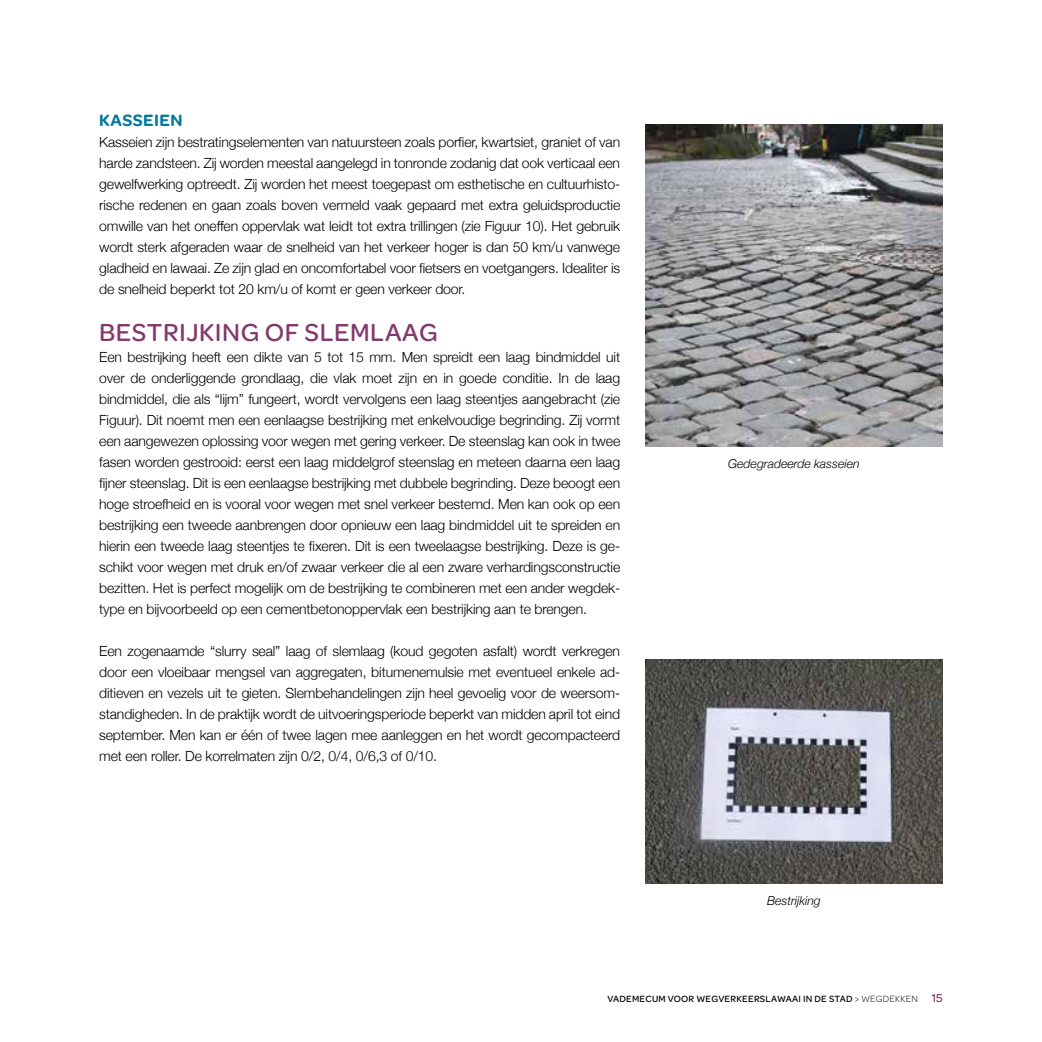
<style>
.page{position:relative;width:1042px;height:1042px;background:#fff}
.page>*{position:absolute;margin:0;border:0;box-sizing:border-box;transform-origin:0 0}
.t1{font:500 26.25px "Omnes";letter-spacing:.02em;color:#82396d}
.t2{font:600 17.5px "Omnes";letter-spacing:.025em;color:#007a9d}
.t3{font:300 14px/21px "Helvetica Neue";letter-spacing:-.01em;color:#000;text-align:justify}
.t4{font:italic 300 12.25px "Helvetica Neue";color:#000}
.t5{font:500 9.62px "Omnes";letter-spacing:.025em;color:#000}
.s1{font-weight:300}
.s2{font-size:12.25px;color:#82396d}
</style>
<div class="page">
<img style="left:645px;top:124px;width:298px;height:322px">
<img style="left:645px;top:660px;width:298px;height:223px">
<p class="t2" style="left:99px;top:108px;width:85px">KASSEIEN</p>
<p class="t3" style="left:99px;top:130px;width:522px">Kasseien zijn bestratingselementen van natuursteen zoals porfier, kwartsiet, graniet of van harde zandsteen. Zij worden meestal aangelegd in tonronde zodanig dat ook verticaal een gewelfwerking optreedt. Zij worden het meest toegepast om esthetische en cultuurhisto&shy;rische redenen en gaan zoals boven vermeld vaak gepaard met extra geluidsproductie omwille van het oneffen oppervlak wat leidt tot extra trillingen (zie Figuur 10). Het gebruik wordt sterk afgeraden waar de snelheid van het verkeer hoger is dan 50 km/u vanwege gladheid en lawaai. Ze zijn glad en oncomfortabel voor fietsers en voetgangers. Idealiter is de snelheid beperkt tot 20 km/u of komt er geen verkeer door.</p>
<h1 class="t1" style="left:99px;top:314px;width:340px">BESTRIJKING OF SLEMLAAG</h1>
<p class="t3" style="left:99px;top:346px;width:522px">Een bestrijking heeft een dikte van 5 tot 15 mm. Men spreidt een laag bindmiddel uit over de onderliggende grondlaag, die vlak moet zijn en in goede conditie. In de laag bindmiddel, die als “lijm” fungeert, wordt vervolgens een laag steentjes aangebracht (zie Figuur). Dit noemt men een eenlaagse bestrijking met enkelvoudige begrinding. Zij vormt een aangewezen oplossing voor wegen met gering verkeer. De steenslag kan ook in twee fasen worden gestrooid: eerst een laag middelgrof steenslag en meteen daarna een laag fijner steenslag. Dit is een eenlaagse bestrijking met dubbele begrinding. Deze beoogt een hoge stroefheid en is vooral voor wegen met snel verkeer bestemd. Men kan ook op een bestrijking een tweede aanbrengen door opnieuw een laag bindmiddel uit te spreiden en hierin een tweede laag steentjes te fixeren. Dit is een tweelaagse bestrijking. Deze is ge&shy;schikt voor wegen met druk en/of zwaar verkeer die al een zware verhardingsconstructie bezitten. Het is perfect mogelijk om de bestrijking te combineren met een ander wegdek&shy;type en bijvoorbeeld op een cementbetonoppervlak een bestrijking aan te brengen.</p>
<p class="t3" style="left:99px;top:640px;width:522px">Een zogenaamde “slurry seal” laag of slemlaag (koud gegoten asfalt) wordt verkregen door een vloeibaar mengsel van aggregaten, bitumenemulsie met eventueel enkele ad&shy;ditieven en vezels uit te gieten. Slembehandelingen zijn heel gevoelig voor de weersom&shy;standigheden. In de praktijk wordt de uitvoeringsperiode beperkt van midden april tot eind september. Men kan er één of twee lagen mee aanleggen en het wordt gecompacteerd met een roller. De korrelmaten zijn 0/2, 0/4, 0/6,3 of 0/10.</p>
<p class="t4" style="left:728px;top:454px;width:133px">Gedegradeerde kasseien</p>
<p class="t4" style="left:767px;top:891px;width:55px">Bestrijking</p>
<p class="t5" style="left:607px;top:992px;width:337px">VADEMECUM VOOR WEGVERKEERSLAWAAI IN DE STAD <span class="s1">&gt; WEGDEKKEN</span> <span class="s2">15</span></p>
</div>
